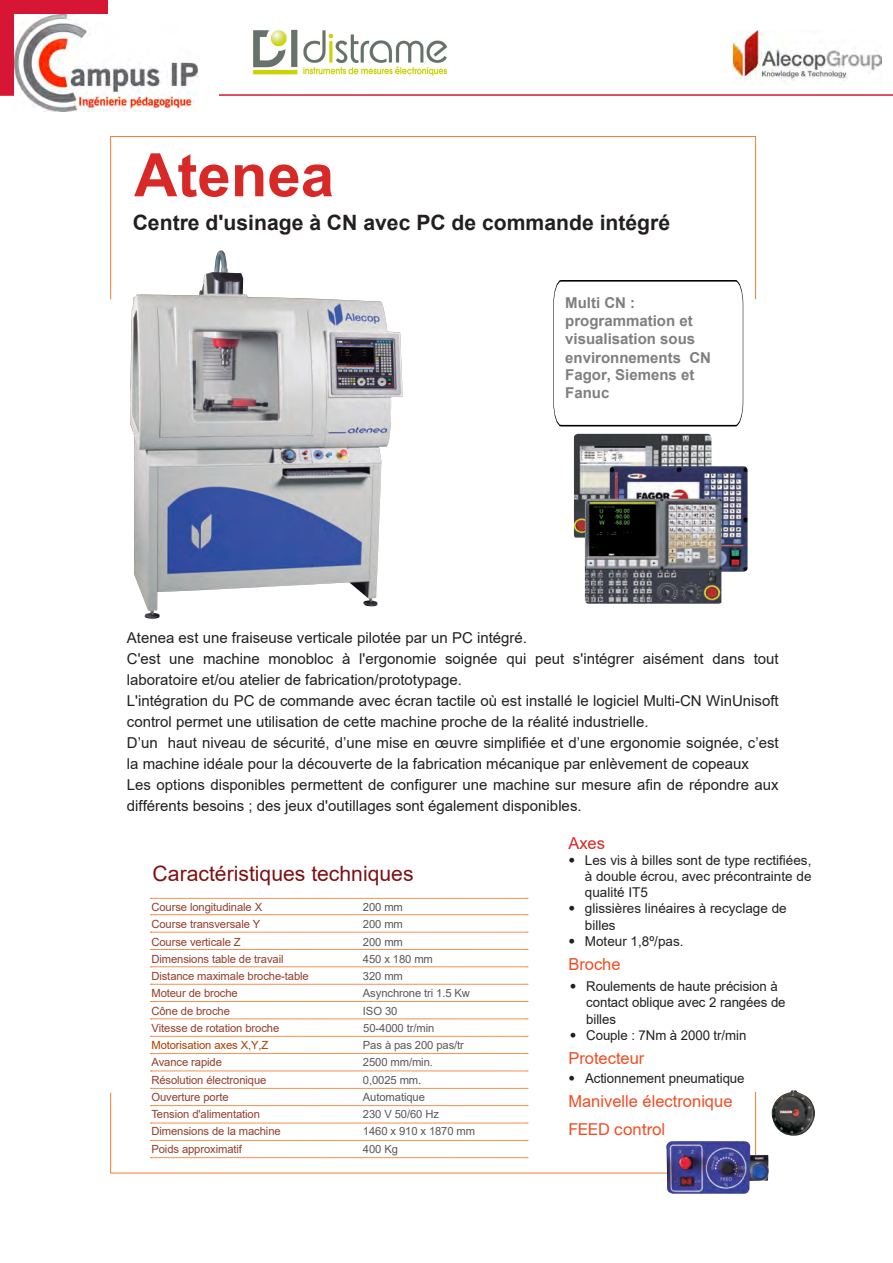
<style>
.page{position:relative;width:893px;height:1263px;background:#fff}
.page>*{position:absolute;margin:0;border:0;box-sizing:border-box;transform-origin:0 0}
.t1{font:700 60px "Arial";color:#d72927}
.t2{font:700 21.15px "Arial";color:#231f20}
.t3{font:21.15px "Arial";color:#7f1013}
.t4{font:16.5px "Arial";color:#f04d22}
.t5{font:16.5px "Helvetica Neue LT Std";color:#f04d22}
.t6{font:16.5px "Arial";color:#d72927}
.t7{font:15px/21px "Arial";color:#231f20}
.t8{font:700 15px/18.3px "Arial";color:#7f7f7f}
.t9{font:13.5px/16.2px "Arial";letter-spacing:-.005em;color:#231f20}
.t10{font:11.25px "Arial";letter-spacing:-.01em;color:#933e2d}
.t11{font:11.25px "Arial";letter-spacing:-.01em;color:#57585a}
.t12{font:11.25px "Arial";letter-spacing:-.01em;color:#aa4000}
.t13{font:11.25px "Arial";letter-spacing:-.01em;color:#57585a}
.s1{font-style:inherit}
.s2{font-family:"Helvetica Neue LT Std";font-weight:300}
</style>
<div class="page">
<div style="left:0;top:0;width:108px;height:95px;background:#d71635"></div>
<hr style="left:0;top:94px;width:893px;height:2px;background:#d71635">
<img style="left:15px;top:14px;width:204px;height:98px">
<img style="left:733px;top:31px;width:148px;height:51px">
<div style="left:110px;top:136px;width:646px;height:164px;border:1px solid #f47d31"></div>
<svg style="left:110px;top:1092px;width:646px;height:82px"></svg>
<svg style="left:151px;top:914px;width:377px;height:1px"></svg>
<svg style="left:151px;top:932px;width:377px;height:1px"></svg>
<svg style="left:151px;top:949px;width:377px;height:1px"></svg>
<svg style="left:151px;top:966px;width:377px;height:1px"></svg>
<svg style="left:151px;top:984px;width:377px;height:1px"></svg>
<svg style="left:151px;top:1001px;width:377px;height:1px"></svg>
<svg style="left:151px;top:1019px;width:377px;height:1px"></svg>
<svg style="left:151px;top:1036px;width:377px;height:1px"></svg>
<svg style="left:151px;top:1053px;width:377px;height:1px"></svg>
<svg style="left:151px;top:1071px;width:377px;height:1px"></svg>
<svg style="left:151px;top:1088px;width:377px;height:1px"></svg>
<svg style="left:151px;top:1105px;width:377px;height:1px"></svg>
<svg style="left:151px;top:1123px;width:377px;height:1px"></svg>
<svg style="left:151px;top:1140px;width:377px;height:1px"></svg>
<svg style="left:151px;top:1157px;width:377px;height:1px"></svg>
<svg style="left:151px;top:898px;width:377px;height:1px"></svg>
<img style="left:130px;top:250px;width:273px;height:369px">
<img style="left:574px;top:434px;width:137px;height:104px">
<img style="left:610px;top:466px;width:137px;height:106px">
<img style="left:585px;top:499px;width:136px;height:105px">
<svg style="left:553px;top:280px;width:190px;height:147px"></svg>
<img style="left:666px;top:1141px;width:103px;height:53px">
<img style="left:772px;top:1090px;width:43px;height:46px">
<img style="left:253px;top:29px;width:194px;height:47px">
<h1 class="t1" style="left:134px;top:133px;width:202px">Atenea</h1>
<h2 class="t2" style="left:133px;top:208px;width:539px"><span class="s1">Centre d'usinage à</span> CN avec PC de commande intégré</h2>
<p class="t8" style="left:565px;top:294px;width:147px">Multi CN : programmation et visualisation sous environnements CN</p>
<p class="t8" style="left:565px;top:366px;width:131px">Fagor, Siemens et<br>Fanuc</p>
<p class="t7" style="left:127px;top:627px;width:653px">Atenea est une fraiseuse verticale pilotée par un PC intégré.<br>C'est une machine monobloc à l'ergonomie soignée qui peut s'intégrer aisément dans tout laboratoire et/ou atelier de fabrication/prototypage.<br>L'intégration du PC de commande avec écran tactile où est installé le logiciel Multi-CN WinUnisoft control permet une utilisation de cette machine proche de la réalité industrielle.<br>D’un haut niveau de sécurité, d’une mise en œuvre simplifiée et d’une ergonomie soignée, c’est la machine idéale pour la découverte de la fabrication mécanique par enlèvement de copeaux<br>Les options disponibles permettent de configurer une machine sur mesure afin de répondre aux différents besoins ; des jeux d'outillages sont également disponibles.</p>
<h2 class="t3" style="left:153px;top:859px;width:262px">Caractéristiques techniques</h2>
<p class="t10" style="left:151px;top:899px;width:112px">Course longitudinale X</p>
<p class="t11" style="left:363px;top:899px;width:42px">200 mm</p>
<p class="t10" style="left:151px;top:917px;width:111px">Course transversale Y</p>
<p class="t11" style="left:363px;top:917px;width:42px">200 mm</p>
<p class="t10" style="left:151px;top:934px;width:91px">Course verticale Z</p>
<p class="t11" style="left:363px;top:934px;width:42px">200 mm</p>
<p class="t10" style="left:151px;top:951px;width:134px">Dimensions table de travail</p>
<p class="t11" style="left:363px;top:951px;width:72px">450 x 180 mm</p>
<p class="t10" style="left:151px;top:968px;width:159px">Distance maximale broche-table</p>
<p class="t11" style="left:363px;top:968px;width:42px">320 mm</p>
<p class="t10" style="left:151px;top:986px;width:88px">Moteur de broche</p>
<p class="t11" style="left:363px;top:986px;width:109px">Asynchrone tri 1.5 Kw</p>
<p class="t10" style="left:151px;top:1003px;width:80px">Cône de broche</p>
<p class="t11" style="left:363px;top:1003px;width:36px">ISO 30</p>
<p class="t10" style="left:151px;top:1020px;width:129px">Vitesse de rotation broche</p>
<p class="t11" style="left:363px;top:1020px;width:73px">50-4000 tr/min</p>
<p class="t12" style="left:151px;top:1037px;width:118px">Motorisation axes X,Y,Z</p>
<p class="t11" style="left:363px;top:1037px;width:103px">Pas à pas 200 pas/tr</p>
<p class="t10" style="left:151px;top:1055px;width:72px">Avance rapide</p>
<p class="t11" style="left:363px;top:1055px;width:72px">2500 mm/min.</p>
<p class="t10" style="left:151px;top:1072px;width:117px">Résolution électronique</p>
<p class="t11" style="left:363px;top:1072px;width:60px">0,0025 mm.</p>
<p class="t10" style="left:151px;top:1089px;width:79px">Ouverture porte</p>
<p class="t11" style="left:363px;top:1089px;width:64px">Automatique</p>
<p class="t10" style="left:151px;top:1106px;width:110px">Tension d'alimentation</p>
<p class="t11" style="left:363px;top:1106px;width:78px">230 V 50/60 Hz</p>
<p class="t10" style="left:151px;top:1124px;width:131px">Dimensions de la machine</p>
<p class="t13" style="left:363px;top:1124px;width:114px">1460 x 910 x 1870 mm</p>
<p class="t10" style="left:151px;top:1141px;width:92px">Poids approximatif</p>
<p class="t13" style="left:363px;top:1141px;width:37px">400 <span class="s1">Kg</span></p>
<p class="t6" style="left:568px;top:832px;width:38px">Axes</p>
<p class="t9" style="left:585px;top:853px;width:228px;line-height:15.8px;text-align:justify;text-indent:-16px"><span class="s2">•</span> Les vis à billes sont de type rectifiées, à double écrou, avec précontrainte de qualité IT5</p>
<p class="t9" style="left:585px;top:900px;width:203px;text-indent:-16px"><span class="s2">•</span> glissières linéaires à recyclage de billes</p>
<p class="t9" style="left:568px;top:933px;width:117px"><span class="s2">•</span> Moteur 1,8º/pas.</p>
<p class="t4" style="left:568px;top:953px;width:54px">Broche</p>
<p class="t9" style="left:586px;top:978px;width:201px;text-indent:-16px"><span class="s2">•</span> Roulements de haute précision à contact oblique avec 2 rangées de billes</p>
<p class="t9" style="left:570px;top:1027px;width:178px"><span class="s2">•</span> Couple : 7Nm à 2000 tr/min</p>
<p class="t4" style="left:568px;top:1047px;width:78px">Protecteur</p>
<p class="t9" style="left:569px;top:1070px;width:177px"><span class="s2">•</span> Actionnement pneumatique</p>
<p class="t4" style="left:568px;top:1089px;width:166px">Manivelle électronique</p>
<p class="t5" style="left:568px;top:1119px;width:98px">FEED control</p>
</div>
